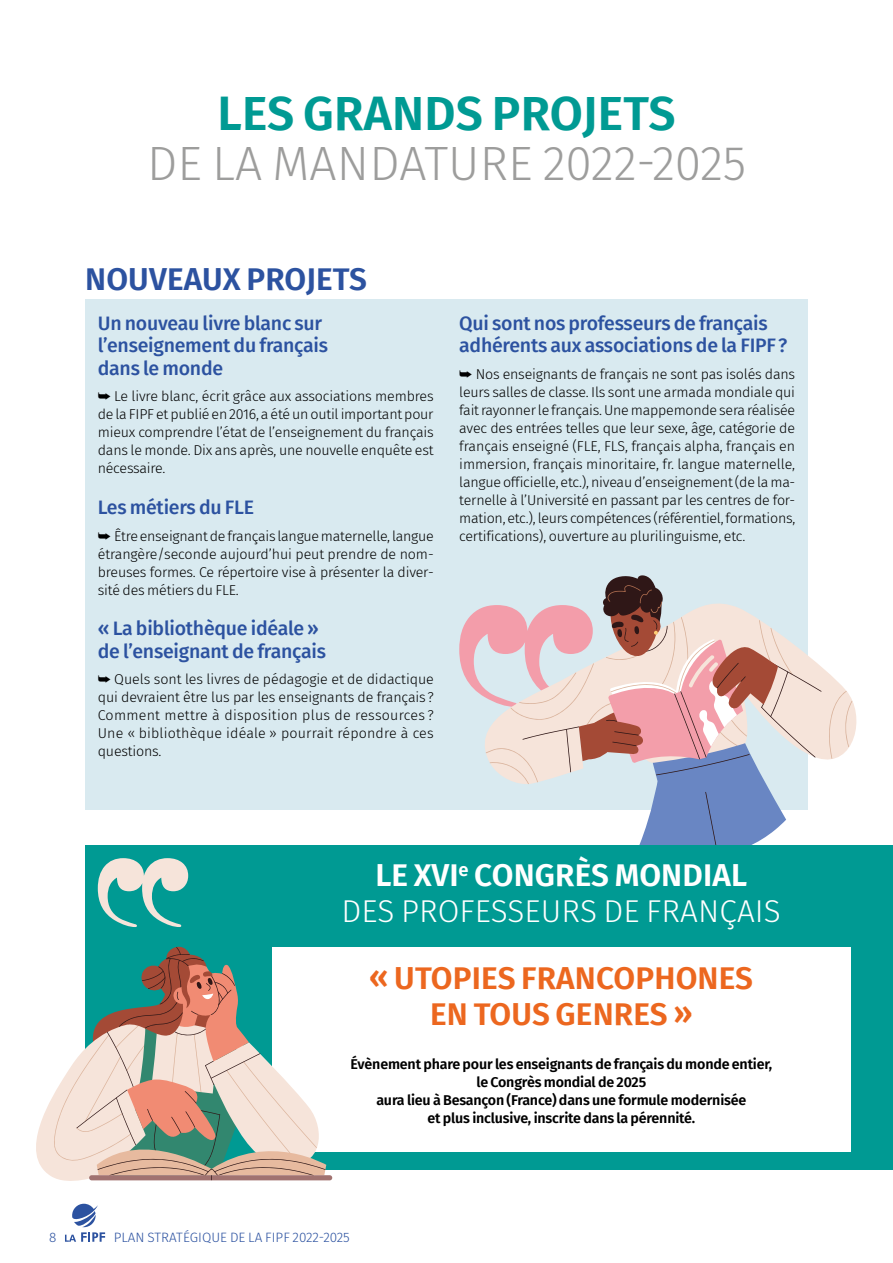
<style>
.page{position:relative;width:893px;height:1263px;background:#fff}
.page>*{position:absolute;margin:0;border:0;box-sizing:border-box;transform-origin:0 0}
.t1{font:300 48px "Fira Sans";color:#9d9d9c}
.t2{font:600 48px "Fira Sans";letter-spacing:.005em;color:#009a93}
.t3{font:300 31.5px/36px "Fira Sans";letter-spacing:.005em;color:#fff;text-align:center}
.t4{font:600 31.5px/36px "Fira Sans";letter-spacing:.005em;color:#ec671f;text-align:center}
.t5{font:600 31.5px "Fira Sans";letter-spacing:.005em;color:#2c52a0}
.t6{font:500 19.5px/22.5px "Fira Sans";letter-spacing:-.015em;color:#2c52a0}
.t7{font:300 14.25px/18px "Fira Sans";letter-spacing:-.015em;color:#000;text-align:justify}
.t8{font:600 14.25px/18px "Fira Sans";letter-spacing:-.01em;color:#000;text-align:center}
.t9{font:300 13.5px "Fira Sans";letter-spacing:.005em;color:#2c52a0}
.s1{font-weight:600}
</style>
<div class="page">
<div style="left:85px;top:299px;width:723px;height:510px;background:#d9eaf0"></div>
<svg style="left:822px;top:668px;width:34px;height:92px;fill:#f6e4da"></svg>
<svg style="left:829px;top:691px;width:23px;height:68px;background:#f4e3d9"></svg>
<svg style="left:459px;top:575px;width:363px;height:270px"></svg>
<div style="left:85px;top:845px;width:808px;height:324px;background:#009a93"></div>
<div style="left:272px;top:947px;width:578px;height:204px;background:#fff"></div>
<div style="left:89px;top:1175px;width:243px;height:5px;background:#a17270;border-radius:3px"></div>
<svg style="left:36px;top:947px;width:290px;height:234px"></svg>
<svg style="left:98px;top:858px;width:90px;height:69px"></svg>
<svg style="left:65px;top:1204px;width:40px;height:38px"></svg>
<h1 class="t2" style="left:217px;top:74px;width:460px">LES GRANDS PROJETS</h1>
<h1 class="t1" style="left:147px;top:130px;width:601px">DE LA MANDATURE 2022-2025</h1>
<h2 class="t5" style="left:85px;top:253px;width:283px">NOUVEAUX PROJETS</h2>
<h3 class="t6" style="left:98px;top:311px;width:232px">Un nouveau livre blanc sur l’enseignement du français dans le monde</h3>
<p class="t7" style="left:98px;top:387px;width:337px">➥ Le livre blanc, écrit grâce aux associations membres de la FIPF et publié en 2016, a été un outil important pour mieux comprendre l’état de l’enseignement du français dans le monde. Dix ans après, une nouvelle enquête est nécessaire.</p>
<h3 class="t6" style="left:98px;top:495px;width:158px">Les métiers du FLE</h3>
<p class="t7" style="left:98px;top:526px;width:337px">➥ Êtreenseignantdefrançais languematernelle,langue étrangère/seconde aujourd’hui peut prendre de nom&shy;breuses formes. Ce répertoire vise à présenter la diver&shy;sité des métiers du FLE.</p>
<h3 class="t6" style="left:98px;top:616px;width:230px">« La bibliothèque idéale » de l’enseignant de français</h3>
<p class="t7" style="left:98px;top:670px;width:338px">➥ Quels sont les livres de pédagogie et de didactique qui devraient être lus par les enseignants de français ?<br>Comment mettre à disposition plus de ressources ?<br>Une « bibliothèque idéale » pourrait répondre à ces questions.</p>
<h3 class="t6" style="left:459px;top:311px;width:329px">Qui sont nos professeurs de français adhérents aux associations de la FIPF?</h3>
<p class="t7" style="left:459px;top:365px;width:338px">➥ Nos enseignants de français ne sont pas isolés dans leurs salles de classe. Ils sont une armada mondiale qui faitrayonnerle français.Unemappemonde sera réalisée avec des entrées telles que leur sexe, âge, catégorie de français enseigné (FLE, FLS, français alpha, français en immersion, français minoritaire, fr. langue maternelle, langue officielle, etc.), niveau d’enseignement (de la ma&shy;ternelle à l’Université en passant par les centres de for&shy;mation, etc.), leurs compétences (référentiel, formations, certifications), ouverture au plurilinguisme, etc.</p>
<h2 class="t3" style="left:342px;top:857px;width:441px"><span class="s1">LE XVI</span><sup>e</sup> <span class="s1">CONGRÈS MONDIAL<br></span>DES PROFESSEURS DE FRANÇAIS</h2>
<h2 class="t4" style="left:369px;top:958px;width:385px">« UTOPIES FRANCOPHONES<br>EN TOUS GENRES »</h2>
<p class="t8" style="left:351px;top:1055px;width:423px">Évènement phare pour les enseignants de français du monde entier, le Congrès mondial de 2025<br>aura lieu à Besançon (France) dans une formule modernisée<br>et plus inclusive, inscrite dans la pérennité.</p>
<p class="t9" style="left:49px;top:1227px;width:9px">8</p>
<p class="t9" style="left:114px;top:1227px;width:238px">PLAN STRATÉGIQUE DE LA FIPF 2022-2025</p>
</div>
